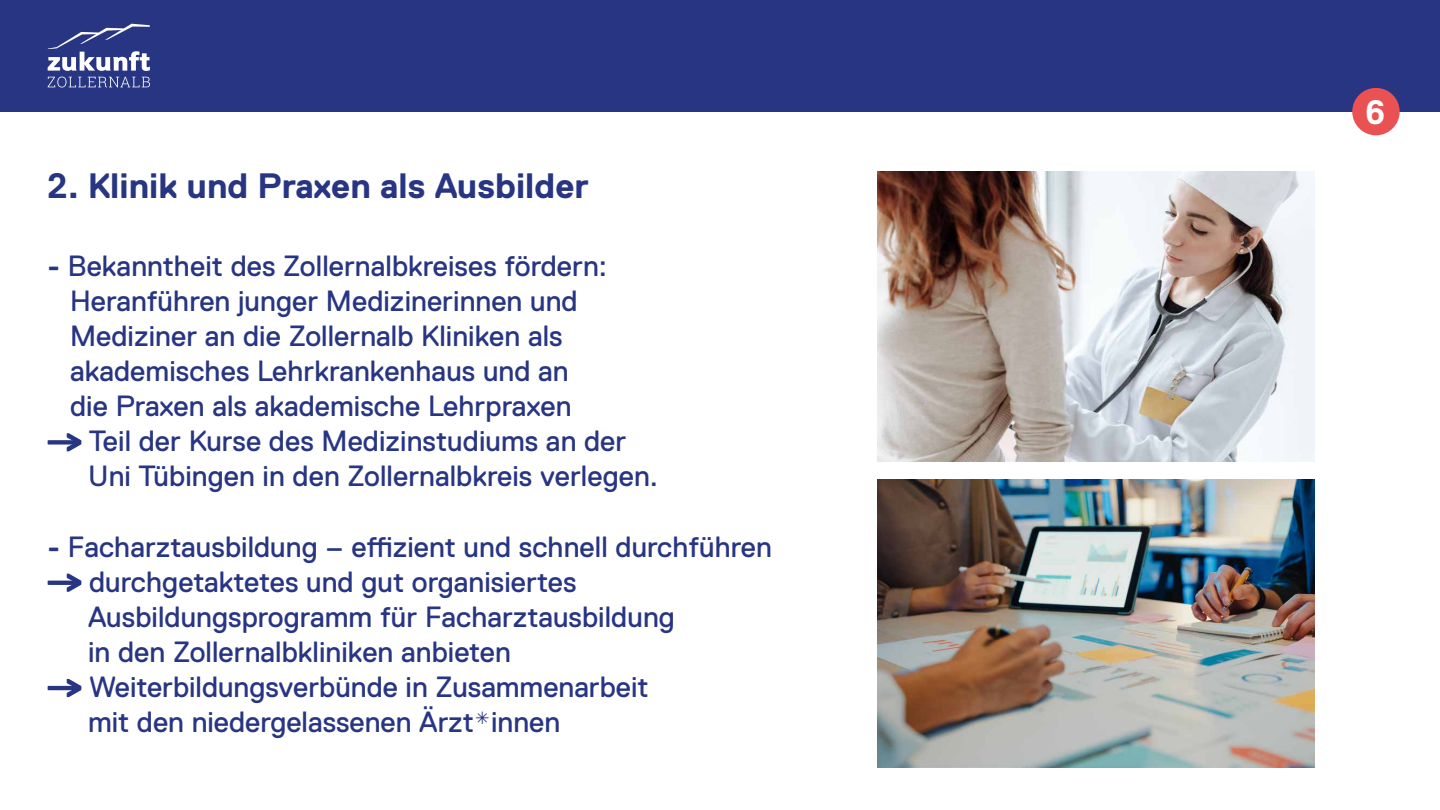
<style>
.page{position:relative;width:1440px;height:810px;background:#fff}
.page>*{position:absolute;margin:0;border:0;box-sizing:border-box;transform-origin:0 0}
.t1{font:700 35.25px "Replica Pro";color:#283583}
.t2{font:700 33.9px "Replica Pro";color:#fff}
.t3{font:29.25px/35.1px "Replica Pro";color:#283583}
.s1{font-weight:700}
</style>
<div class="page">
<div style="left:0;top:0;width:1440px;height:111px;background:#283583"></div>
<svg style="left:48px;top:24px;width:102px;height:47px"></svg>
<svg style="left:48px;top:77px;width:102px;height:11px"></svg>
<div style="left:1352px;top:88px;width:48px;height:47px;background:#ea5153;border-radius:50%"></div>
<svg style="left:48px;top:433px;width:33px;height:18px"></svg>
<svg style="left:48px;top:574px;width:33px;height:18px"></svg>
<svg style="left:48px;top:679px;width:33px;height:18px"></svg>
<img style="left:878px;top:479px;width:436px;height:289px">
<img style="left:878px;top:171px;width:436px;height:291px">
<p class="t1" style="left:48px;top:167px;width:543px">2. Klinik und Praxen als Ausbilder</p>
<p class="t3" style="left:70px;top:248px;width:538px;text-indent:-22px"><span class="s1">-</span> Bekanntheit des Zollernalbkreises fördern:<br>Heranführen junger Medizinerinnen und Mediziner an die Zollernalb Kliniken als akademisches Lehrkrankenhaus und an die Praxen als akademische Lehrpraxen</p>
<p class="t3" style="left:88px;top:424px;width:572px">Teil der Kurse des Medizinstudiums an der<br>Uni Tübingen in den Zollernalbkreis verlegen.</p>
<p class="t3" style="left:88px;top:529px;width:685px;text-indent:-41px"><span class="s1">-</span> Facharztausbildung – effizient und schnell durchführen durchgetaktetes und gut organisiertes Ausbildungsprogramm für Facharztausbildung<br>in den Zollernalbkliniken anbieten Weiterbildungsverbünde in Zusammenarbeit<br>mit den niedergelassenen Ärzt*innen</p>
<p class="t2" style="left:1365px;top:93px;width:21px">6</p>
</div>
